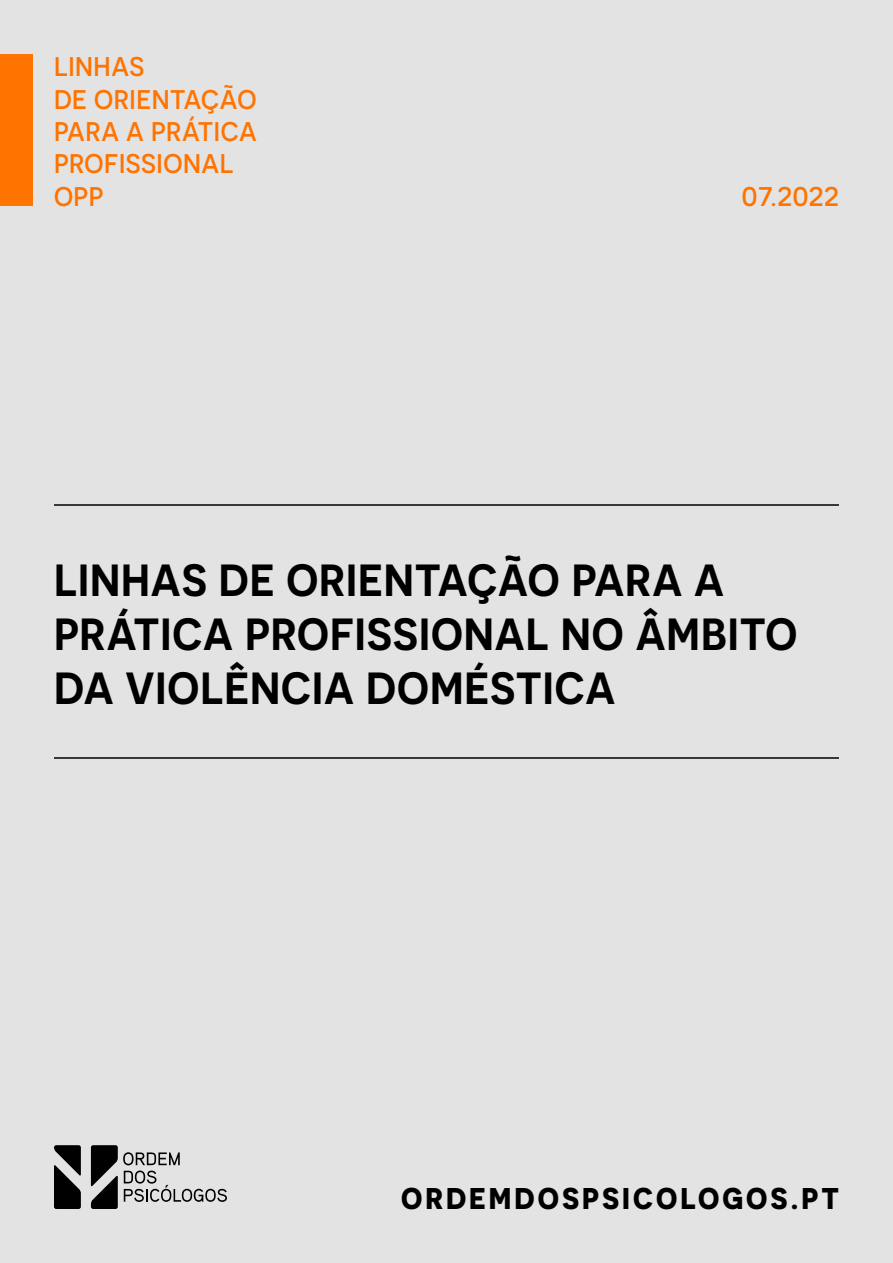
<style>
.page{position:relative;width:893px;height:1263px;background:#e3e3e3}
.page>*{position:absolute;margin:0;border:0;box-sizing:border-box;transform-origin:0 0}
.t1{font:600 45px/54px "Novecentosans";letter-spacing:.02em;color:#000}
.t2{font:700 30px "Novecentosans";letter-spacing:.1em;color:#000}
.t3{font:500 27px/32.4px "Novecentosans";letter-spacing:.02em;color:#ff7300}
</style>
<div class="page">
<hr style="left:54px;top:757px;width:785px;height:2px;background:#000">
<hr style="left:54px;top:504px;width:785px;height:2px;background:#000">
<svg style="left:54px;top:1145px;width:173px;height:64px"></svg>
<div style="left:0;top:54px;width:33px;height:152px;background:#ff7300"></div>
<p class="t3" style="left:54px;top:50px;width:204px">LINHAS<br>DE ORIENTAÇÃO<br>PARA A PRÁTICA<br>PROFISSIONAL<br>OPP</p>
<p class="t3" style="left:742px;top:180px;width:99px">07.2022</p>
<p class="t1" style="left:54px;top:552px;width:745px">LINHAS DE ORIENTAÇÃO PARA A<br>PRÁTICA PROFISSIONAL NO ÂMBITO<br>DA VIOLÊNCIA DOMÉSTICA</p>
<p class="t2" style="left:401px;top:1180px;width:439px">ORDEMDOSPSICOLOGOS.PT</p>
</div>
